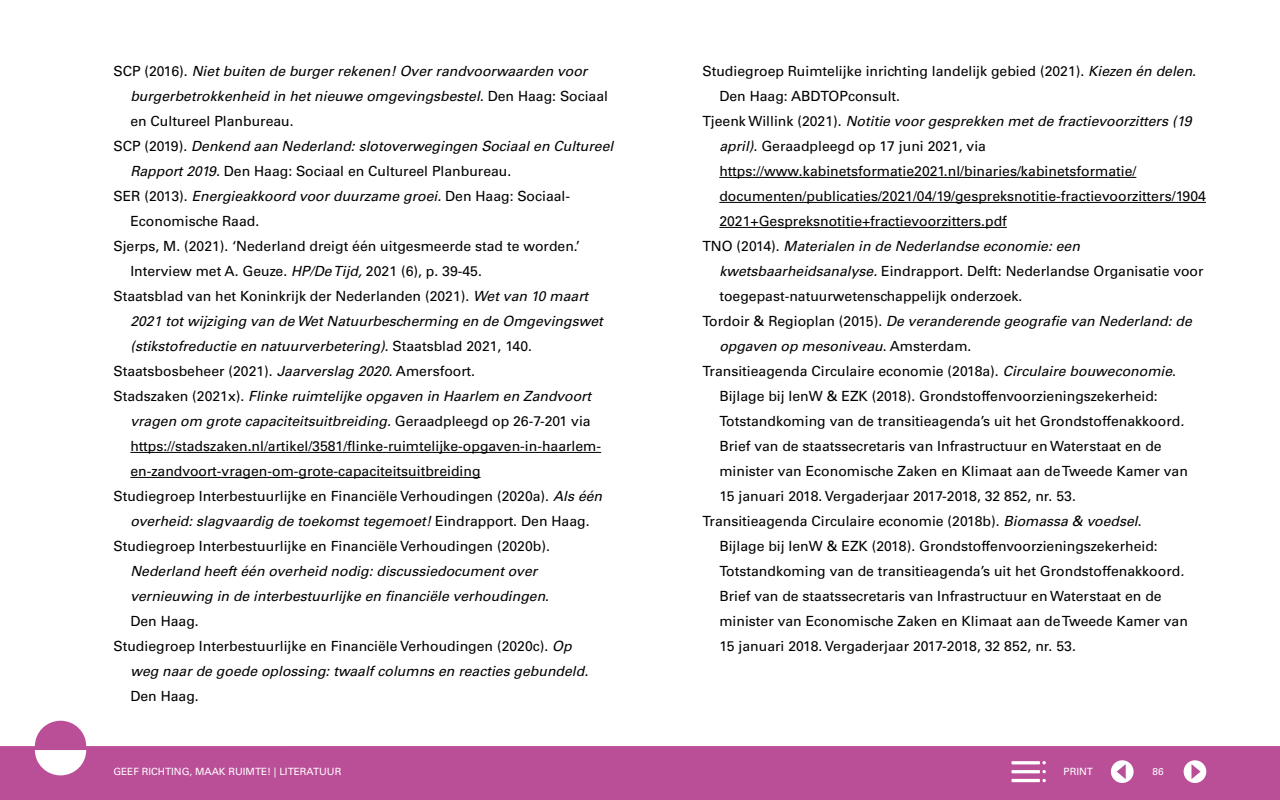
<style>
.page{position:relative;width:1280px;height:800px;background:#fff}
.page>*{position:absolute;margin:0;border:0;box-sizing:border-box;transform-origin:0 0}
.Platte_tekst_P{font:14px/25px "Univers LT Std";color:#000}
.Platte_tekst_P-2{font:italic 14px/25px "Univers LT Std";color:#000}
.t1{font:10px "Univers LT Std";color:#fff}
.s1{font-style:normal}
.s2{font-style:italic}
</style>
<div class="page">
<hr style="left:130px;top:452px;width:471px;height:1px;background:#000">
<hr style="left:130px;top:477px;width:351px;height:1px;background:#000">
<hr style="left:719px;top:177px;width:417px;height:1px;background:#000">
<hr style="left:719px;top:202px;width:487px;height:1px;background:#000">
<hr style="left:719px;top:227px;width:288px;height:1px;background:#000">
<svg style="left:0;top:721px;width:1280px;height:79px;fill:#ba4e97"></svg>
<div style="left:1111px;top:760px;width:23px;height:23px;background:#fff;border-radius:50%"></div>
<svg style="left:1117px;top:764px;width:9px;height:15px"></svg>
<div style="left:1184px;top:760px;width:22px;height:23px;background:#fff;border-radius:50%"></div>
<svg style="left:1191px;top:764px;width:10px;height:15px"></svg>
<svg style="left:1042px;top:779px;width:4px;height:3px"></svg>
<hr style="left:1011px;top:779px;width:29px;height:3px;background:#fff">
<hr style="left:1011px;top:770px;width:29px;height:3px;background:#fff">
<svg style="left:1042px;top:770px;width:4px;height:3px"></svg>
<hr style="left:1011px;top:761px;width:29px;height:3px;background:#fff">
<svg style="left:1042px;top:761px;width:4px;height:3px"></svg>
<p class="Platte_tekst_P-2" style="left:130px;top:59px;width:479px;text-indent:-17px"><span class="s1">SCP (2016).</span> Niet buiten de burger rekenen! Over randvoorwaarden voor burgerbetrokkenheid in het nieuwe omgevingsbestel. <span class="s1">Den Haag: Sociaal en Cultureel Planbureau.</span></p>
<p class="Platte_tekst_P-2" style="left:130px;top:134px;width:484px;text-indent:-17px"><span class="s1">SCP (2019).</span> Denkend aan Nederland: slotoverwegingen Sociaal en Cultureel<br>Rapport 2019. <span class="s1">Den Haag: Sociaal en Cultureel Planbureau.</span></p>
<p class="Platte_tekst_P" style="left:130px;top:184px;width:441px;text-indent:-17px">SER (2013). <span class="s2">Energieakkoord voor duurzame groei.</span> Den Haag: Sociaal-<br>Economische Raad.</p>
<p class="Platte_tekst_P" style="left:130px;top:234px;width:451px;text-indent:-17px">Sjerps, M. (2021). ‘Nederland dreigt één uitgesmeerde stad te worden.’<br>Interview met A. Geuze. <span class="s2">HP/De Tijd,</span> 2021 (6), p. 39-45.</p>
<p class="Platte_tekst_P-2" style="left:130px;top:284px;width:474px;text-indent:-17px"><span class="s1">Staatsblad van het Koninkrijk der Nederlanden (2021).</span> Wet van 10 maart<br>2021 tot wijziging van de Wet Natuurbescherming en de Omgevingswet (stikstofreductie en natuurverbetering)<span class="s1">. Staatsblad 2021, 140.</span></p>
<p class="Platte_tekst_P" style="left:113px;top:359px;width:363px">Staatsbosbeheer (2021). <span class="s2">Jaarverslag 2020</span>. Amersfoort.</p>
<p class="Platte_tekst_P" style="left:130px;top:384px;width:472px;text-indent:-17px">Stadszaken (2021x). <span class="s2">Flinke ruimtelijke opgaven in Haarlem en Zandvoort vragen om grote capaciteitsuitbreiding.</span> Geraadpleegd op 26-7-201 via https://stadszaken.nl/artikel/3581/flinke-ruimtelijke-opgaven-in-haarlem&shy;en-zandvoort-vragen-om-grote-capaciteitsuitbreiding</p>
<p class="Platte_tekst_P" style="left:113px;top:484px;width:490px;text-align:center">Studiegroep Interbestuurlijke en Financiële Verhoudingen (2020a). <span class="s2">Als één overheid: slagvaardig de toekomst tegemoet!</span> Eindrapport. Den Haag.</p>
<p class="Platte_tekst_P-2" style="left:130px;top:534px;width:421px;text-indent:-17px"><span class="s1">Studiegroep Interbestuurlijke en Financiële Verhoudingen (2020b).<br></span>Nederland heeft één overheid nodig: discussiedocument over vernieuwing in de interbestuurlijke en financiële verhoudingen<span class="s1">.<br>Den Haag.</span></p>
<p class="Platte_tekst_P" style="left:130px;top:634px;width:459px;text-indent:-17px">Studiegroep Interbestuurlijke en Financiële Verhoudingen (2020c). <span class="s2">Op weg naar de goede oplossing: twaalf columns en reacties gebundeld.<br></span>Den Haag.</p>
<p class="Platte_tekst_P" style="left:719px;top:59px;width:478px;text-indent:-17px">Studiegroep Ruimtelijke inrichting landelijk gebied (2021). <span class="s2">Kiezen én delen.<br></span>Den Haag: ABDTOPconsult.</p>
<p class="Platte_tekst_P" style="left:719px;top:109px;width:488px;text-indent:-17px">Tjeenk Willink (2021). <span class="s2">Notitie voor gesprekken met de fractievoorzitters (19 april).</span> Geraadpleegd op 17 juni 2021, via https://www.kabinetsformatie2021.nl/binaries/kabinetsformatie/ documenten/publicaties/2021/04/19/gespreksnotitie-fractievoorzitters/1904<br>2021+Gespreksnotitie+fractievoorzitters.pdf</p>
<p class="Platte_tekst_P" style="left:719px;top:234px;width:486px;text-indent:-17px">TNO (2014). <span class="s2">Materialen in de Nederlandse economie: een kwetsbaarheidsanalyse.</span> Eindrapport. Delft: Nederlandse Organisatie voor toegepast-natuurwetenschappelijk onderzoek.</p>
<p class="Platte_tekst_P-2" style="left:719px;top:309px;width:474px;text-indent:-17px"><span class="s1">Tordoir &amp; Regioplan (2015).</span> De veranderende geografie van Nederland: de opgaven op mesoniveau<span class="s1">. Amsterdam.</span></p>
<p class="Platte_tekst_P" style="left:719px;top:359px;width:470px;text-indent:-17px">Transitieagenda Circulaire economie (2018a). <span class="s2">Circulaire bouweconomie</span>.<br>Bijlage bij IenW &amp; EZK (2018). Grondstoffenvoorzieningszekerheid:<br>Totstandkoming van de transitieagenda’s uit het Grondstoffenakkoord<span class="s2">.<br></span>Brief van de staatssecretaris van Infrastructuur en Waterstaat en de minister van Economische Zaken en Klimaat aan de Tweede Kamer van 15 januari 2018. Vergaderjaar 2017-2018, 32 852, nr. 53.</p>
<p class="Platte_tekst_P" style="left:719px;top:509px;width:470px;text-indent:-17px">Transitieagenda Circulaire economie (2018b). <span class="s2">Biomassa &amp; voedsel</span>.<br>Bijlage bij IenW &amp; EZK (2018). Grondstoffenvoorzieningszekerheid:<br>Totstandkoming van de transitieagenda’s uit het Grondstoffenakkoord<span class="s2">.<br></span>Brief van de staatssecretaris van Infrastructuur en Waterstaat en de minister van Economische Zaken en Klimaat aan de Tweede Kamer van 15 januari 2018. Vergaderjaar 2017-2018, 32 852, nr. 53.</p>
<p class="t1" style="left:113px;top:766px;width:229px">GEEF RICHTING, MAAK RUIMTE! | LITERATUUR</p>
<p class="t1" style="left:1064px;top:765px;width:31px">PRINT</p>
<p class="t1" style="left:1153px;top:766px;width:13px">86</p>
</div>
